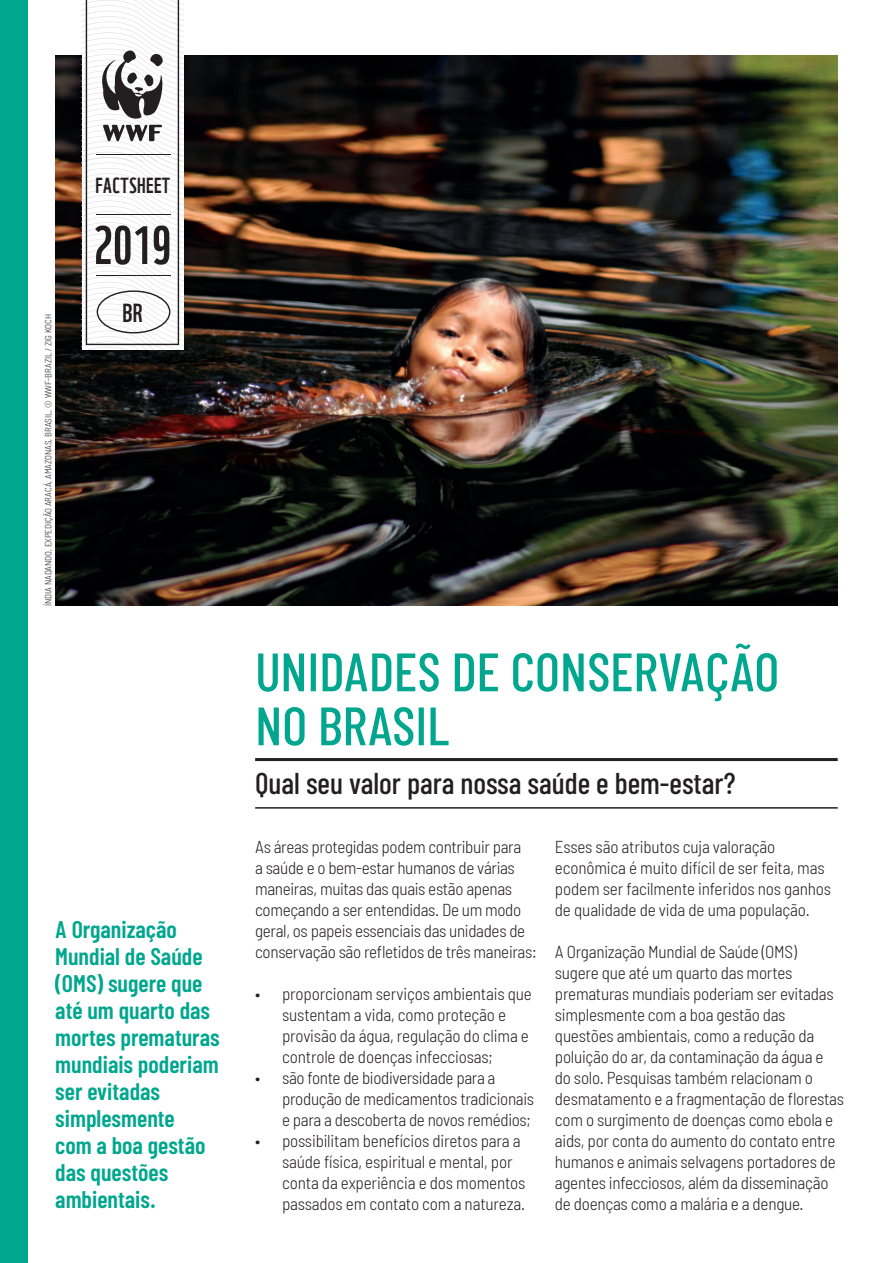
<style>
.page{position:relative;width:893px;height:1263px;background:#fff}
.page>*{position:absolute;margin:0;border:0;box-sizing:border-box;transform-origin:0 0}
.t1{font:500 54px/54px "Barlow Condensed";color:#00a78e}
.t2{font:52.5px "WWF";color:#231f20}
.t3{font:500 30px "Barlow Condensed";color:#231f20}
.t4{font:25.5px "WWF";color:#231f20}
.t5{font:600 24px/27px "Barlow Condensed";color:#00a78e}
.t6{font:21.3px "WWF";letter-spacing:.02em;color:#231f20}
.t7{font:300 semi-condensed 17.25px/21px "Barlow";letter-spacing:-.015em;color:#231f20}
.t8{font:300 semi-condensed 9px "Barlow";color:#231f20}
</style>
<div class="page">
<div style="left:0;top:0;width:28px;height:1263px;background:#00a78e"></div>
<img style="left:55px;top:55px;width:783px;height:551px">
<hr style="left:255px;top:807px;width:583px;height:2px;background:#231f20">
<hr style="left:255px;top:758px;width:583px;height:3px;background:#231f20">
<svg style="left:82px;top:0;width:101px;height:349px"></svg>
<div style="left:97px;top:290px;width:73px;height:43px;border:1px solid #231f20;border-radius:50%"></div>
<p class="t8" style="left:43px;top:606px;width:293px;rotate:-90deg">ÍNDIA NADANDO, EXPEDIÇÃO ARACÁ, AMAZONAS, BRASIL. © WWF-BRAZIL / ZIG KOCH</p>
<p class="t6" style="left:96px;top:172px;width:76px">FACTSHEET</p>
<h2 class="t2" style="left:94px;top:214px;width:79px">2019</h2>
<h3 class="t4" style="left:123px;top:297px;width:21px">BR</h3>
<h3 class="t5" style="left:55px;top:915px;width:166px">A Organização<br>Mundial de Saúde (OMS) sugere que até um quarto das mortes prematuras mundiais poderiam ser evitadas simplesmente<br>com a boa gestão das questões ambientais.</h3>
<h1 class="t1" style="left:255px;top:643px;width:526px">UNIDADES DE CONSERVAÇÃO<br>NO BRASIL</h1>
<h3 class="t3" style="left:255px;top:765px;width:482px">Qual seu valor para nossa saúde e bem-estar?</h3>
<p class="t7" style="left:255px;top:836px;width:283px">As áreas protegidas podem contribuir para<br>a saúde e o bem-estar humanos de várias maneiras, muitas das quais estão apenas começando a ser entendidas. De um modo geral, os papeis essenciais das unidades de conservação são refletidos de três maneiras:</p>
<p class="t7" style="left:282px;top:983px;width:251px;text-indent:-27px">• proporcionam serviços ambientais que sustentam a vida, como proteção e provisão da água, regulação do clima e controle de doenças infecciosas;</p>
<p class="t7" style="left:282px;top:1067px;width:253px;text-indent:-27px">• são fonte de biodiversidade para a produção de medicamentos tradicionais e para a descoberta de novos remédios;</p>
<p class="t7" style="left:282px;top:1130px;width:245px;text-indent:-27px">• possibilitam benefícios diretos para a saúde física, espiritual e mental, por conta da experiência e dos momentos passados em contato com a natureza.</p>
<p class="t7" style="left:555px;top:836px;width:278px">Esses são atributos cuja valoração econômica é muito difícil de ser feita, mas podem ser facilmente inferidos nos ganhos de qualidade de vida de uma população.</p>
<p class="t7" style="left:555px;top:941px;width:291px">A Organização Mundial de Saúde (OMS) sugere que até um quarto das mortes prematuras mundiais poderiam ser evitadas simplesmente com a boa gestão das questões ambientais, como a redução da poluição do ar, da contaminação da água e<br>do solo. Pesquisas também relacionam o desmatamento e a fragmentação de florestas com o surgimento de doenças como ebola e aids, por conta do aumento do contato entre humanos e animais selvagens portadores de agentes infecciosos, além da disseminação de doenças como a malária e a dengue.</p>
</div>
